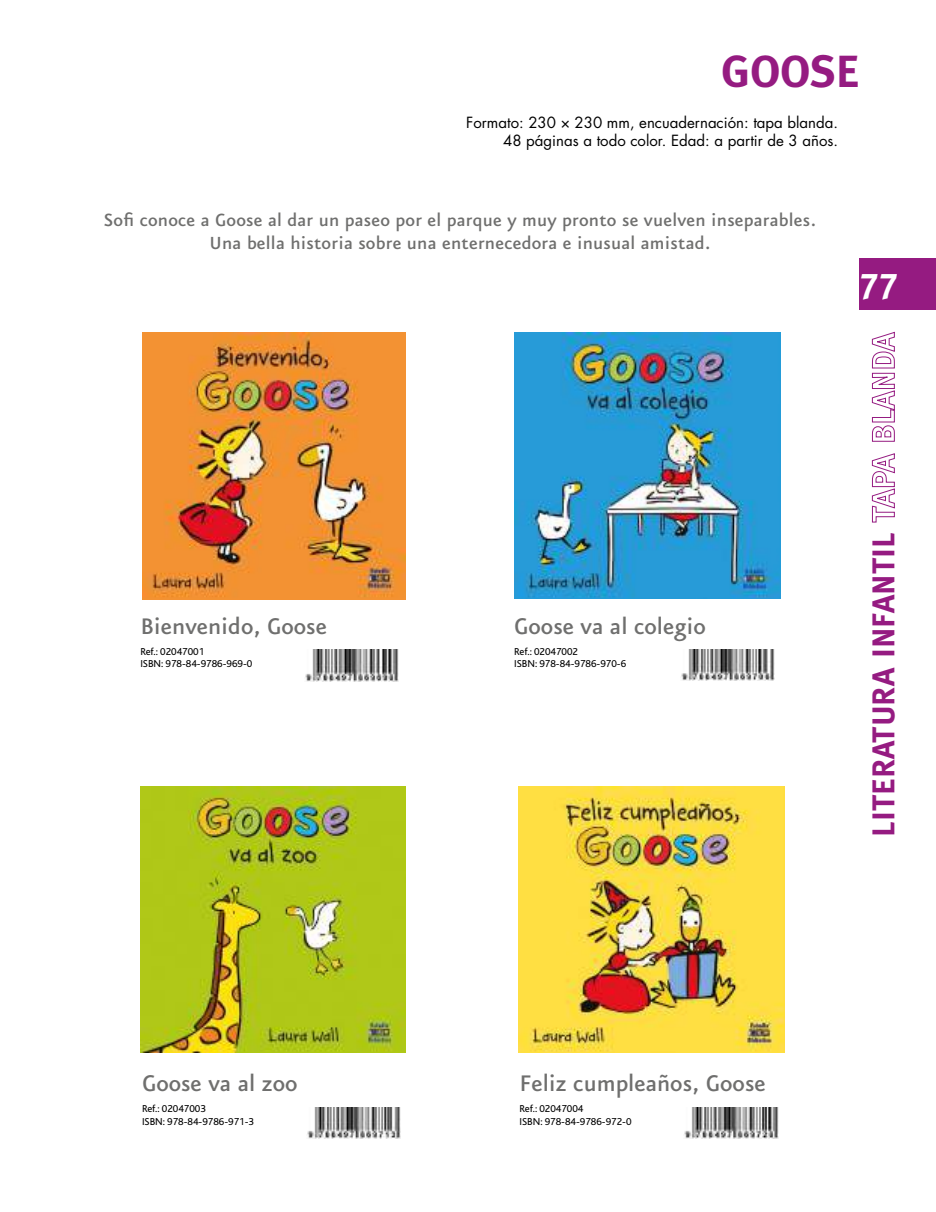
<style>
.page{position:relative;width:936px;height:1212px;background:#fff}
.page>*{position:absolute;margin:0;border:0;box-sizing:border-box;transform-origin:0 0}
.t1{font:700 45px "Meta GU";letter-spacing:-.005em;color:#951b81}
.t2{font:700 36px "Meta GU";color:#fff}
.t3{font:700 31.5px "Meta GU";color:#951b81}
.t4{font:500 27px "Eureka Sans";color:#6f6f6e}
.t5{font:500 21px/22.5px "Eureka Sans";letter-spacing:.01em;color:#6f6f6e;text-align:center}
.t6{font:15px/18px "Futura";color:#000;text-align:right}
.t7{font:10.5px/12.6px "Bliss";color:#000}
</style>
<div class="page">
<div style="left:859px;top:258px;width:76px;height:51px;background:#951b81"></div>
<img style="left:142px;top:333px;width:264px;height:266px">
<img style="left:140px;top:786px;width:265px;height:266px">
<img style="left:514px;top:333px;width:266px;height:265px">
<img style="left:518px;top:786px;width:266px;height:266px">
<img style="left:305px;top:650px;width:94px;height:31px">
<img style="left:307px;top:1107px;width:93px;height:31px">
<img style="left:681px;top:650px;width:93px;height:31px">
<img style="left:684px;top:1107px;width:94px;height:31px">
<h1 class="t1" style="left:721px;top:45px;width:140px">GOOSE</h1>
<h3 class="t6" style="left:466px;top:113px;width:373px">Formato: 230 × 230 mm, encuadernación: tapa blanda.<br>48 páginas a todo color. Edad: a partir de 3 años.</h3>
<h3 class="t5" style="left:104px;top:210px;width:710px">Sofi conoce a Goose al dar un paseo por el parque y muy pronto se vuelven inseparables.<br>Una bella historia sobre una enternecedora e inusual amistad.</h3>
<h3 class="t4" style="left:140px;top:613px;width:188px">Bienvenido, Goose</h3>
<p class="t7" style="left:140px;top:645px;width:113px">Ref.: 02047001<br>ISBN: 978-84-9786-969-0</p>
<h3 class="t4" style="left:514px;top:613px;width:193px">Goose va al colegio</h3>
<p class="t7" style="left:514px;top:645px;width:113px">Ref.: 02047002<br>ISBN: 978-84-9786-970-6</p>
<h2 class="t2" style="left:859px;top:264px;width:40px">77</h2>
<h3 class="t3" style="left:865px;top:836px;width:506px;rotate:-90deg">literatura infantil tapa blanda</h3>
<h3 class="t4" style="left:142px;top:1070px;width:157px">Goose va al zoo</h3>
<p class="t7" style="left:142px;top:1102px;width:113px">Ref.: 02047003<br>ISBN: 978-84-9786-971-3</p>
<h3 class="t4" style="left:519px;top:1070px;width:247px">Feliz cumpleaños, Goose</h3>
<p class="t7" style="left:519px;top:1102px;width:113px">Ref.: 02047004<br>ISBN: 978-84-9786-972-0</p>
</div>
